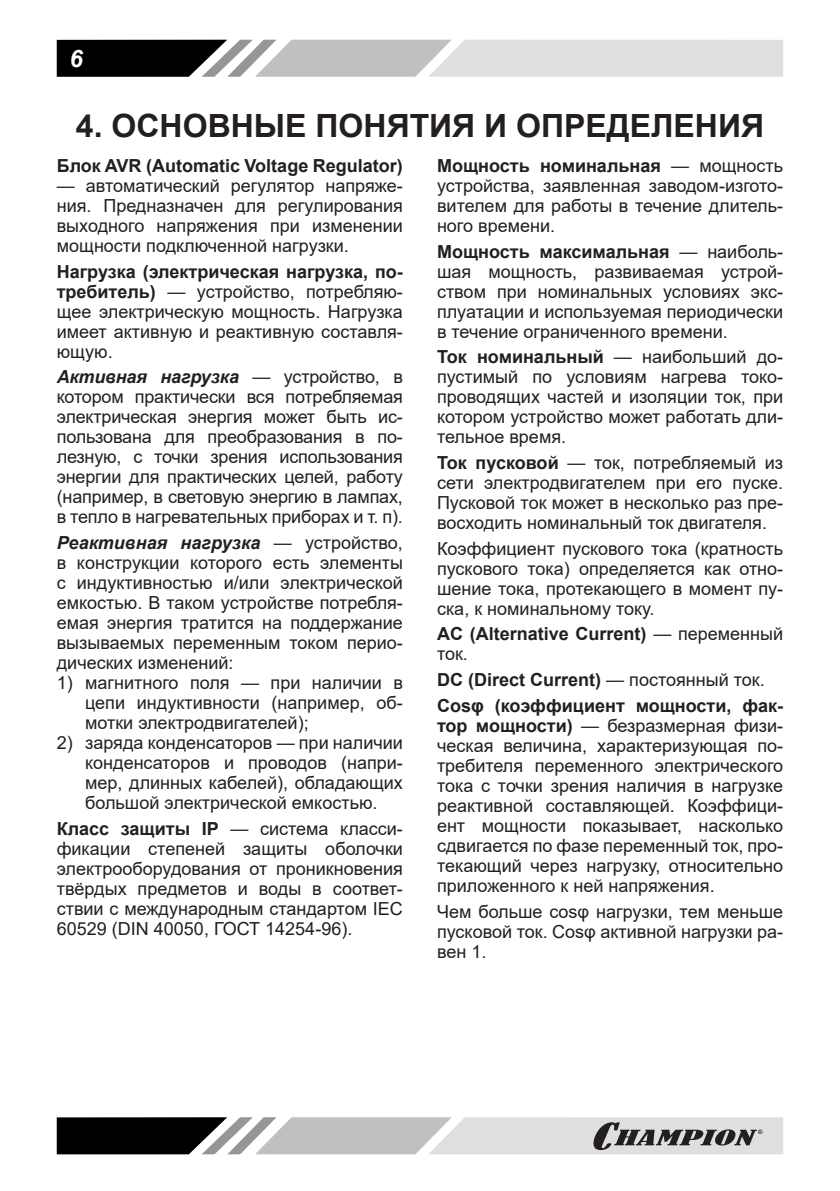
<style>
.page{position:relative;width:840px;height:1191px;background:#fff}
.page>*{position:absolute;margin:0;border:0;box-sizing:border-box;transform-origin:0 0}
.t1{font:700 32px "Arial";color:#241f1f}
.t2{font:italic 700 24px "Arial";color:#fff}
.t3{font:18px/20px "Arial";color:#241f1f;text-align:justify}
.t4{font:700 18px/20px "Arial";color:#241f1f}
.s1{font-weight:700}
.s2{font-weight:700;font-style:italic}
.s3{font-weight:400}
</style>
<div class="page">
<svg style="left:57px;top:40px;width:725px;height:37px;background:#aaa9aa"></svg>
<svg style="left:57px;top:1117px;width:725px;height:37px;background:#9e9e9e"></svg>
<h2 class="t2" style="left:70px;top:50px;width:15px">6</h2>
<h1 class="t1" style="left:76px;top:103px;width:689px">4. ОСНОВНЫЕ ПОНЯТИЯ И ОПРЕДЕЛЕНИЯ</h1>
<p class="t4" style="left:57px;top:156px;width:347px">Блок AVR (Automatic Voltage Regulator)</p>
<p class="t3" style="left:57px;top:175px;width:347px">— автоматический регулятор напряже&shy;ния. Предназначен для регулирования выходного напряжения при изменении мощности подключенной нагрузки.</p>
<p class="t3" style="left:57px;top:261px;width:347px"><span class="s1">Нагрузка (электрическая нагрузка, по&shy;требитель)</span> — устройство, потребляю&shy;щее электрическую мощность. Нагрузка имеет активную и реактивную составля&shy;ющую.</p>
<p class="t3" style="left:57px;top:367px;width:347px"><span class="s2">Активная нагрузка</span> — устройство, в котором практически вся потребляемая электрическая энергия может быть ис&shy;пользована для преобразования в по&shy;лезную, с точки зрения использования энергии для практических целей, работу (например, в световую энергию в лампах, в тепло в нагревательных приборах и т. п).</p>
<p class="t3" style="left:57px;top:532px;width:347px"><span class="s2">Реактивная нагрузка</span> — устройство, в конструкции которого есть элементы с индуктивностью и/или электрической емкостью. В таком устройстве потребля&shy;емая энергия тратится на поддержание вызываемых переменным током перио&shy;дических изменений:</p>
<p class="t3" style="left:85px;top:672px;width:319px;text-indent:-28px">1) магнитного поля — при наличии в цепи индуктивности (например, об&shy;мотки электродвигателей);</p>
<p class="t3" style="left:85px;top:732px;width:319px;text-indent:-28px">2) заряда конденсаторов — при наличии конденсаторов и проводов (напри&shy;мер, длинных кабелей), обладающих большой электрической емкостью.</p>
<p class="t3" style="left:57px;top:818px;width:347px"><span class="s1">Класс защиты IP</span> — система класси&shy;фикации степеней защиты оболочки электрооборудования от проникновения твёрдых предметов и воды в соответ&shy;ствии с международным стандартом IEC 60529 (DIN 40050, ГОСТ 14254-96).</p>
<p class="t3" style="left:437px;top:155px;width:347px"><span class="s1">Мощность номинальная</span> — мощность устройства, заявленная заводом-изгото&shy;вителем для работы в течение длитель&shy;ного времени.</p>
<p class="t3" style="left:437px;top:241px;width:347px"><span class="s1">Мощность максимальная</span> — наиболь&shy;шая мощность, развиваемая устрой&shy;ством при номинальных условиях экс&shy;плуатации и используемая периодически в течение ограниченного времени.</p>
<p class="t3" style="left:437px;top:347px;width:347px"><span class="s1">Ток номинальный</span> — наибольший до&shy;пустимый по условиям нагрева токо&shy;проводящих частей и изоляции ток, при котором устройство может работать дли&shy;тельное время.</p>
<p class="t3" style="left:437px;top:452px;width:347px"><span class="s1">Ток пусковой</span> — ток, потребляемый из сети электродвигателем при его пуске.<br>Пусковой ток может в несколько раз пре&shy;восходить номинальный ток двигателя.</p>
<p class="t3" style="left:437px;top:538px;width:347px">Коэффициент пускового тока (кратность пускового тока) определяется как отно&shy;шение тока, протекающего в момент пу&shy;ска, к номинальному току.</p>
<p class="t4" style="left:437px;top:624px;width:347px">AC (Alternative Current) <span class="s3">— переменный ток.</span></p>
<p class="t4" style="left:437px;top:667px;width:347px;line-height:25.6px">DC (Direct Current) <span class="s3">— постоянный ток.<br></span>Cosφ (коэффициент мощности, фак-</p>
<p class="t3" style="left:437px;top:715px;width:347px"><span class="s1">тор мощности)</span> — безразмерная физи&shy;ческая величина, характеризующая по&shy;требителя переменного электрического тока с точки зрения наличия в нагрузке реактивной составляющей. Коэффици&shy;ент мощности показывает, насколько сдвигается по фазе переменный ток, про&shy;текающий через нагрузку, относительно приложенного к ней напряжения.</p>
<p class="t3" style="left:437px;top:901px;width:347px">Чем больше cosφ нагрузки, тем меньше пусковой ток. Cosφ активной нагрузки ра&shy;вен 1.</p>
</div>
